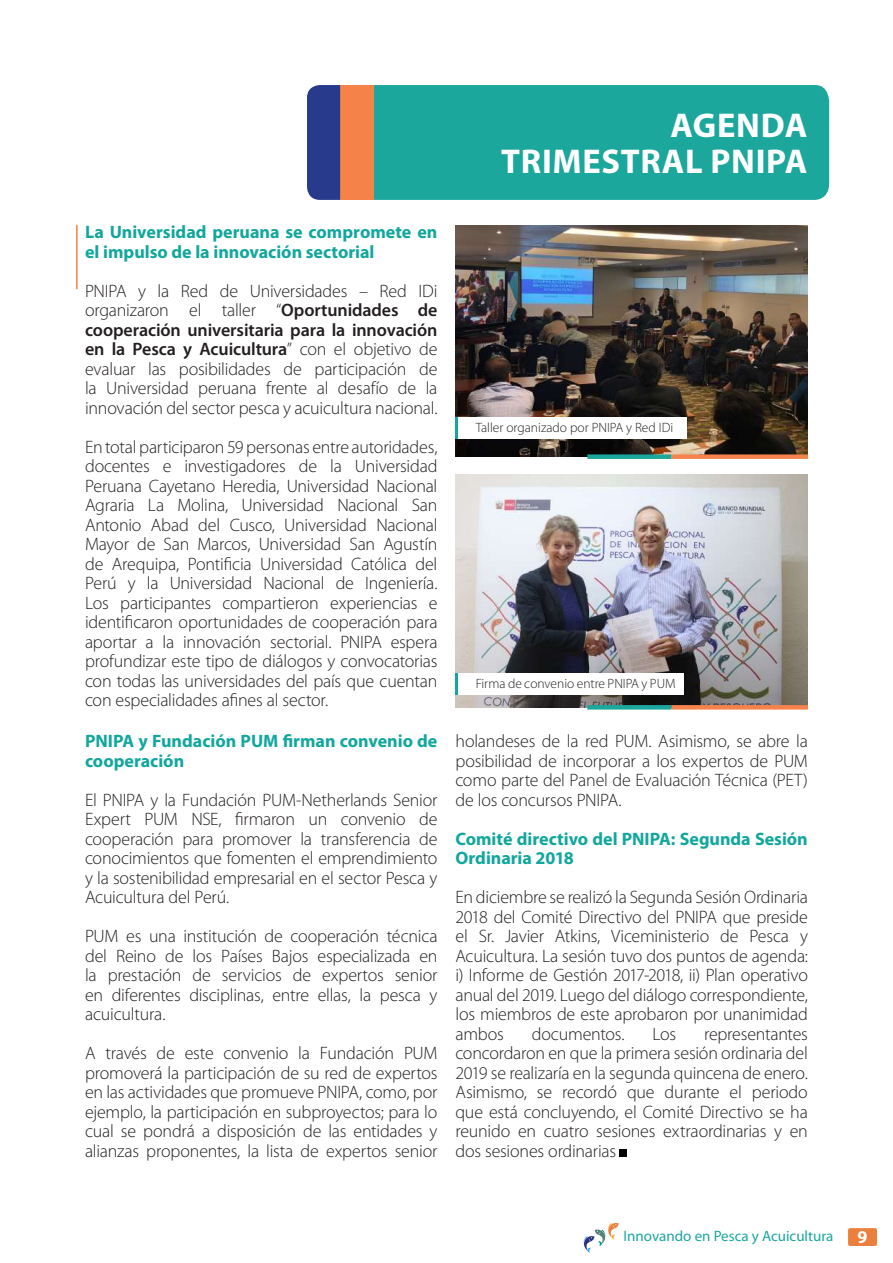
<style>
.page{position:relative;width:893px;height:1263px;background:#fff}
.page>*{position:absolute;margin:0;border:0;box-sizing:border-box;transform-origin:0 0}
.t1{font:700 34.5px/36px "Myriad Pro";letter-spacing:.02em;color:#fff;text-align:right}
.t2{font:300 18px/19.5px "Myriad Pro";letter-spacing:-.01em;color:#231f20;text-align:justify}
.t3{font:700 18px/19.5px "Myriad Pro";color:#12a79d}
.t4{font:700 18px "Myriad Pro";color:#fff}
.t5{font:15px "Myriad Pro";color:#1ca79d}
.t6{font:300 13.5px "Myriad Pro";color:#231f20}
.s1{font-weight:600}
</style>
<div class="page">
<svg style="left:583px;top:1223px;width:36px;height:30px"></svg>
<div style="left:848px;top:1228px;width:29px;height:18px;background:#eb803d;border-radius:2px"></div>
<div style="left:373px;top:85px;width:456px;height:115px;background:#1ca79d"></div>
<div style="left:340px;top:85px;width:33px;height:115px;background:#f58349"></div>
<div style="left:307px;top:85px;width:33px;height:115px;background:#283a8b"></div>
<hr style="left:76px;top:225px;width:2px;height:64px;background:#f58345">
<div style="left:620px;top:1149px;width:7px;height:8px;background:#000001"></div>
<img style="left:455px;top:475px;width:353px;height:232px">
<div style="left:449px;top:673px;width:235px;height:22px;background:#fff"></div>
<hr style="left:455px;top:673px;width:3px;height:22px;background:#12a79d">
<hr style="left:671px;top:705px;width:137px;height:4px;background:#f5834b">
<svg style="left:587px;top:705px;width:84px;height:4px"></svg>
<img style="left:455px;top:226px;width:353px;height:231px">
<div style="left:449px;top:417px;width:238px;height:21px;background:#fff"></div>
<hr style="left:455px;top:417px;width:3px;height:21px;background:#12a79d">
<div style="left:671px;top:454px;width:137px;height:5px;background:#f5834b"></div>
<div style="left:587px;top:454px;width:84px;height:5px;background:#1ca79d"></div>
<h1 class="t1" style="left:501px;top:107px;width:308px">AGENDA<br>TRIMESTRAL PNIPA</h1>
<p class="t3" style="left:85px;top:222px;width:354px">La Universidad peruana se compromete en el impulso de la innovación sectorial</p>
<p class="t2" style="left:85px;top:281px;width:354px">PNIPA y la Red de Universidades – Red IDi organizaron el taller “<span class="s1">Oportunidades de cooperación universitaria para la innovación en la Pesca y Acuicultura</span>” con el objetivo de evaluar las posibilidades de participación de la Universidad peruana frente al desafío de la innovación del sector pesca y acuicultura nacional.</p>
<p class="t2" style="left:85px;top:437px;width:354px">En total participaron 59 personas entre autoridades, docentes e investigadores de la Universidad Peruana Cayetano Heredia, Universidad Nacional Agraria La Molina, Universidad Nacional San Antonio Abad del Cusco, Universidad Nacional Mayor de San Marcos, Universidad San Agustín de Arequipa, Pontificia Universidad Católica del Perú y la Universidad Nacional de Ingeniería.<br>Los participantes compartieron experiencias e identificaron oportunidades de cooperación para aportar a la innovación sectorial. PNIPA espera profundizar este tipo de diálogos y convocatorias con todas las universidades del país que cuentan con especialidades afines al sector.</p>
<p class="t3" style="left:85px;top:731px;width:354px">PNIPA y Fundación PUM firman convenio de cooperación</p>
<p class="t2" style="left:85px;top:790px;width:354px">El PNIPA y la Fundación PUM-Netherlands Senior Expert PUM NSE, firmaron un convenio de cooperación para promover la transferencia de conocimientos que fomenten el emprendimiento y la sostenibilidad empresarial en el sector Pesca y Acuicultura del Perú.</p>
<p class="t2" style="left:85px;top:926px;width:354px">PUM es una institución de cooperación técnica del Reino de los Países Bajos especializada en la prestación de servicios de expertos senior en diferentes disciplinas, entre ellas, la pesca y acuicultura.</p>
<p class="t2" style="left:85px;top:1043px;width:354px">A través de este convenio la Fundación PUM promoverá la participación de su red de expertos en las actividades que promueve PNIPA, como, por ejemplo, la participación en subproyectos; para lo cual se pondrá a disposición de las entidades y alianzas proponentes, la lista de expertos senior</p>
<p class="t6" style="left:476px;top:419px;width:199px">Taller organizado por PNIPA y Red IDi</p>
<p class="t6" style="left:476px;top:675px;width:201px">Firma de convenio entre PNIPA y PUM</p>
<p class="t2" style="left:455px;top:731px;width:354px">holandeses de la red PUM. Asimismo, se abre la posibilidad de incorporar a los expertos de PUM como parte del Panel de Evaluación Técnica (PET) de los concursos PNIPA.</p>
<p class="t3" style="left:455px;top:828px;width:354px">Comité directivo del PNIPA: Segunda Sesión<br>Ordinaria 2018</p>
<p class="t2" style="left:455px;top:887px;width:354px">En diciembre se realizó la Segunda Sesión Ordinaria 2018 del Comité Directivo del PNIPA que preside el Sr. Javier Atkins, Viceministerio de Pesca y Acuicultura. La sesión tuvo dos puntos de agenda: i) Informe de Gestión 2017-2018, ii) Plan operativo anual del 2019. Luego del diálogo correspondiente, los miembros de este aprobaron por unanimidad ambos</p>
<p class="t2" style="left:532px;top:1024px;width:94px">documentos.</p>
<p class="t2" style="left:652px;top:1024px;width:25px">Los</p>
<p class="t2" style="left:455px;top:1024px;width:354px;text-indent:249px">representantes concordaron en que la primera sesión ordinaria del 2019 se realizaría en la segunda quincena de enero.<br>Asimismo, se recordó que durante el periodo que está concluyendo, el Comité Directivo se ha reunido en cuatro sesiones extraordinarias y en dos sesiones ordinarias</p>
<p class="t5" style="left:624px;top:1226px;width:211px">Innovando en Pesca y Acuicultura</p>
<p class="t4" style="left:857px;top:1225px;width:11px">9</p>
</div>
